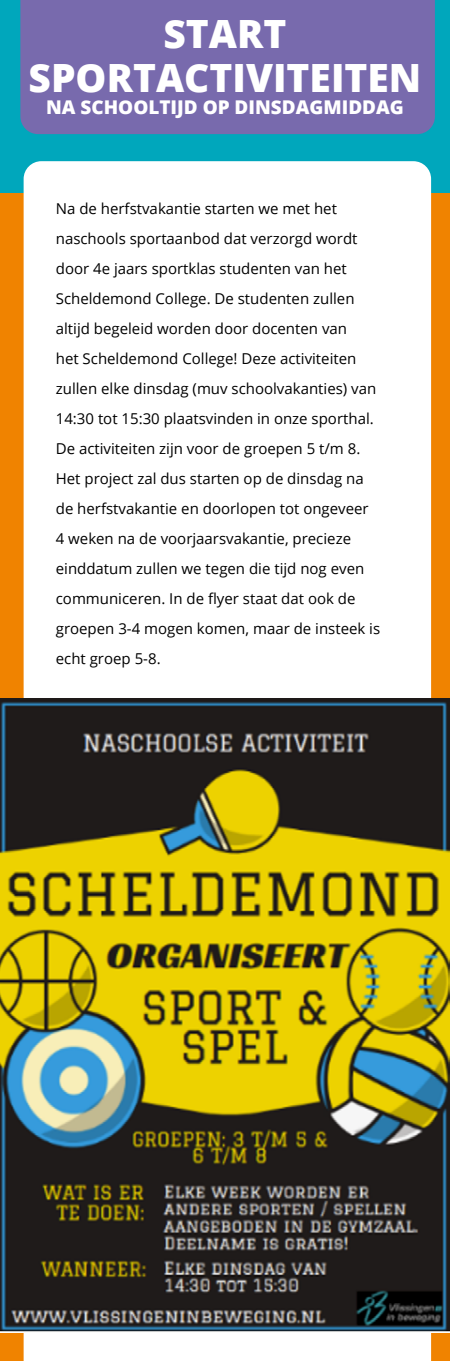
<style>
.page{position:relative;width:450px;height:1361px;background:#fff}
.page>*{position:absolute;margin:0;border:0;box-sizing:border-box;transform-origin:0 0}
.t1{font:800 38.88px/44.1px "Open Sans";color:#fff;text-align:center}
.t2{font:800 18.88px "Open Sans";color:#fff}
.t3{font:15px/30px "Open Sans";color:#000}
</style>
<div class="page">
<div style="left:0;top:0;width:450px;height:193px;background:#00a7bc"></div>
<div style="left:0;top:193px;width:450px;height:1168px;background:#f08300"></div>
<div style="left:24px;top:161px;width:407px;height:1200px;background:#fff"></div>
<div style="left:20px;top:0;width:415px;height:134px;background:#786aad"></div>
<img style="left:0;top:698px;width:450px;height:634px">
<h1 class="t1" style="left:29px;top:9px;width:394px">START<br>SPORTACTIVITEITEN</h1>
<p class="t2" style="left:46px;top:93px;width:359px">NA SCHOOLTIJD OP DINSDAGMIDDAG</p>
<p class="t3" style="left:56px;top:193px;width:326px">Na de herfstvakantie starten we met het naschools sportaanbod dat verzorgd wordt door 4e jaars sportklas studenten van het Scheldemond College. De studenten zullen altijd begeleid worden door docenten van<br>het Scheldemond College! Deze activiteiten zullen elke dinsdag (muv schoolvakanties) van 14:30 tot 15:30 plaatsvinden in onze sporthal.<br>De activiteiten zijn voor de groepen 5 t/m 8.<br>Het project zal dus starten op de dinsdag na de herfstvakantie en doorlopen tot ongeveer 4 weken na de voorjaarsvakantie, precieze einddatum zullen we tegen die tijd nog even communiceren. In de flyer staat dat ook de groepen 3-4 mogen komen, maar de insteek is echt groep 5-8.</p>
</div>
